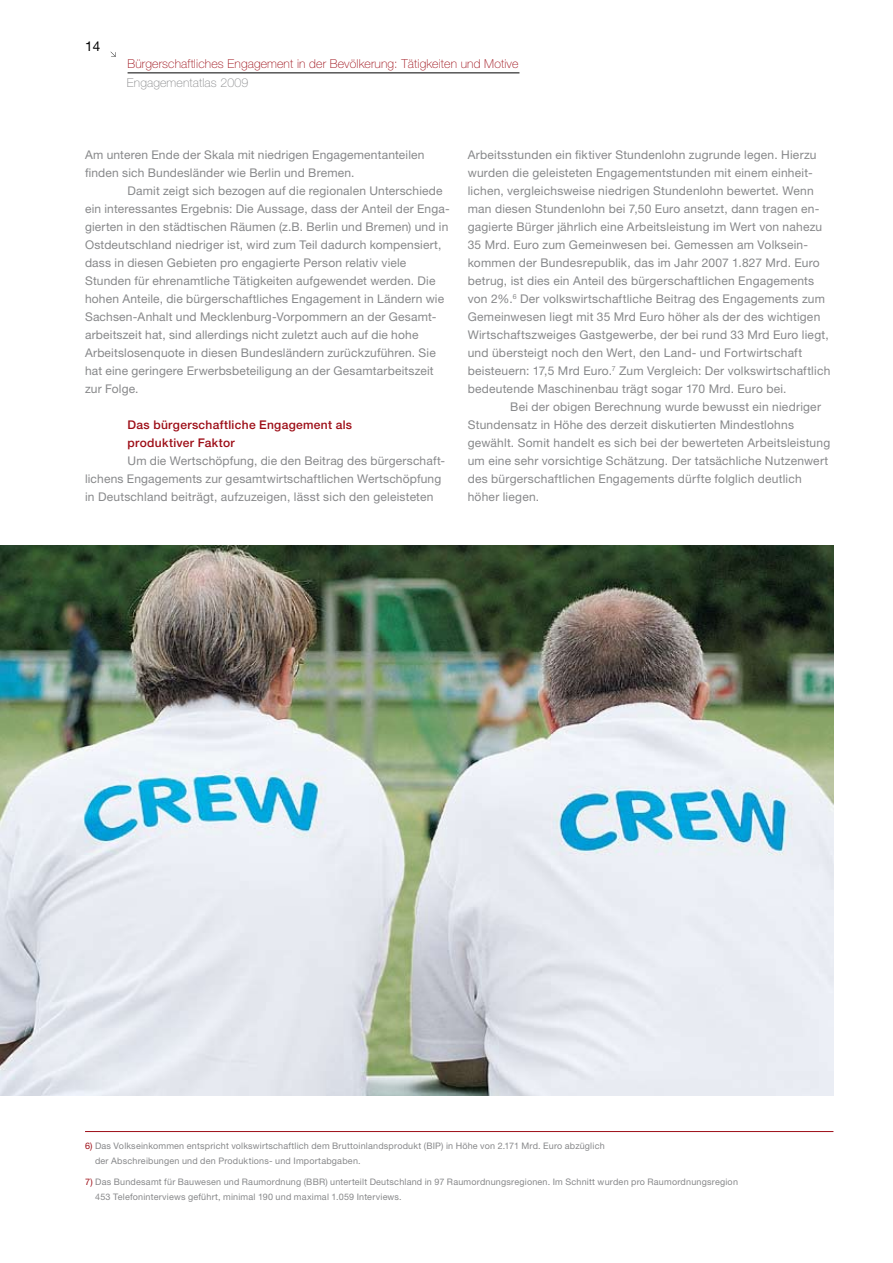
<style>
.page{position:relative;width:893px;height:1263px;background:#fff}
.page>*{position:absolute;margin:0;border:0;box-sizing:border-box;transform-origin:0 0}
.t1{font:13.5px "Helvetica Neue LT";color:#000}
.t2{font:100 12.3px "Helvetica Neue LT";letter-spacing:.01em;color:#9d0d16}
.t3{font:100 12.3px "Helvetica Neue LT";letter-spacing:.01em;color:#87888a}
.t4{font:12px/18px "Helvetica Neue LT";letter-spacing:.015em;color:#87888a}
.t5{font:500 12px/18px "Helvetica Neue LT";letter-spacing:.025em;color:#9d0d16}
.t6{font:9px/15px "Helvetica Neue LT";letter-spacing:.02em;color:#87888a}
.s1{color:#9d0d16}
</style>
<div class="page">
<svg style="left:111px;top:52px;width:5px;height:5px"></svg>
<img style="left:0;top:546px;width:833px;height:549px">
<hr style="left:85px;top:1131px;width:748px;height:1px;background:#9d0d16">
<hr style="left:128px;top:73px;width:391px;height:1px;background:#000">
<p class="t1" style="left:85px;top:38px;width:17px">14</p>
<p class="t2" style="left:128px;top:56px;width:392px">Bürgerschaftliches Engagement in der Bevölkerung: Tätigkeiten und Motive</p>
<p class="t3" style="left:127px;top:76px;width:123px">Engagementatlas 2009</p>
<p class="t4" style="left:85px;top:146px;width:341px">Am unteren Ende der Skala mit niedrigen Engagementanteilen finden sich Bundesländer wie Berlin und Bremen.</p>
<p class="t4" style="left:85px;top:182px;width:366px;text-indent:43px">Damit zeigt sich bezogen auf die regionalen Unterschiede ein interessantes Ergebnis: Die Aussage, dass der Anteil der Enga&shy;gierten in den städtischen Räumen (z.B. Berlin und Bremen) und in Ostdeutschland niedriger ist, wird zum Teil dadurch kompensiert, dass in diesen Gebieten pro engagierte Person relativ viele Stunden für ehrenamtliche Tätigkeiten aufgewendet werden. Die hohen Anteile, die bürgerschaftliches Engagement in Ländern wie Sachsen-Anhalt und Mecklenburg-Vorpommern an der Gesamt&shy;arbeitszeit hat, sind allerdings nicht zuletzt auch auf die hohe Arbeitslosenquote in diesen Bundesländern zurückzuführen. Sie hat eine geringere Erwerbsbeteiligung an der Gesamtarbeitszeit zur Folge.</p>
<p class="t5" style="left:128px;top:416px;width:226px">Das bürgerschaftliche Engagement als produktiver Faktor</p>
<p class="t4" style="left:85px;top:452px;width:362px;text-indent:43px">Um die Wertschöpfung, die den Beitrag des bürgerschaft&shy;lichens Engagements zur gesamtwirtschaftlichen Wertschöpfung in Deutschland beiträgt, aufzuzeigen, lässt sich den geleisteten</p>
<p class="t4" style="left:468px;top:146px;width:364px">Arbeitsstunden ein fiktiver Stundenlohn zugrunde legen. Hierzu wurden die geleisteten Engagementstunden mit einem einheit&shy;lichen, vergleichsweise niedrigen Stundenlohn bewertet. Wenn man diesen Stundenlohn bei 7,50 Euro ansetzt, dann tragen en&shy;gagierte Bürger jährlich eine Arbeitsleistung im Wert von nahezu 35 Mrd. Euro zum Gemeinwesen bei. Gemessen am Volksein&shy;kommen der Bundesrepublik, das im Jahr 2007 1.827 Mrd. Euro betrug, ist dies ein Anteil des bürgerschaftlichen Engagements von 2%.<sup>6</sup> Der volkswirtschaftliche Beitrag des Engagements zum Gemeinwesen liegt mit 35 Mrd Euro höher als der des wichtigen Wirtschaftszweiges Gastgewerbe, der bei rund 33 Mrd Euro liegt, und übersteigt noch den Wert, den Land- und Fortwirtschaft beisteuern: 17,5 Mrd Euro.<sup>7</sup> Zum Vergleich: Der volkswirtschaftlich bedeutende Maschinenbau trägt sogar 170 Mrd. Euro bei.</p>
<p class="t4" style="left:468px;top:398px;width:364px;text-indent:43px">Bei der obigen Berechnung wurde bewusst ein niedriger Stundensatz in Höhe des derzeit diskutierten Mindestlohns gewählt. Somit handelt es sich bei der bewerteten Arbeitsleistung um eine sehr vorsichtige Schätzung. Der tatsächliche Nutzenwert des bürgerschaftlichen Engagements dürfte folglich deutlich höher liegen.</p>
<p class="t6" style="left:95px;top:1138px;width:511px;text-indent:-10px"><span class="s1">6)</span> Das Volkseinkommen entspricht volkswirtschaftlich dem Bruttoinlandsprodukt (BIP) in Höhe von 2.171 Mrd. Euro abzüglich der Abschreibungen und den Produktions- und Importabgaben.</p>
<p class="t6" style="left:95px;top:1174px;width:644px;text-indent:-10px"><span class="s1">7)</span> Das Bundesamt für Bauwesen und Raumordnung (BBR) unterteilt Deutschland in 97 Raumordnungsregionen. Im Schnitt wurden pro Raumordnungsregion<br>453 Telefoninterviews geführt, minimal 190 und maximal 1.059 Interviews.</p>
</div>
